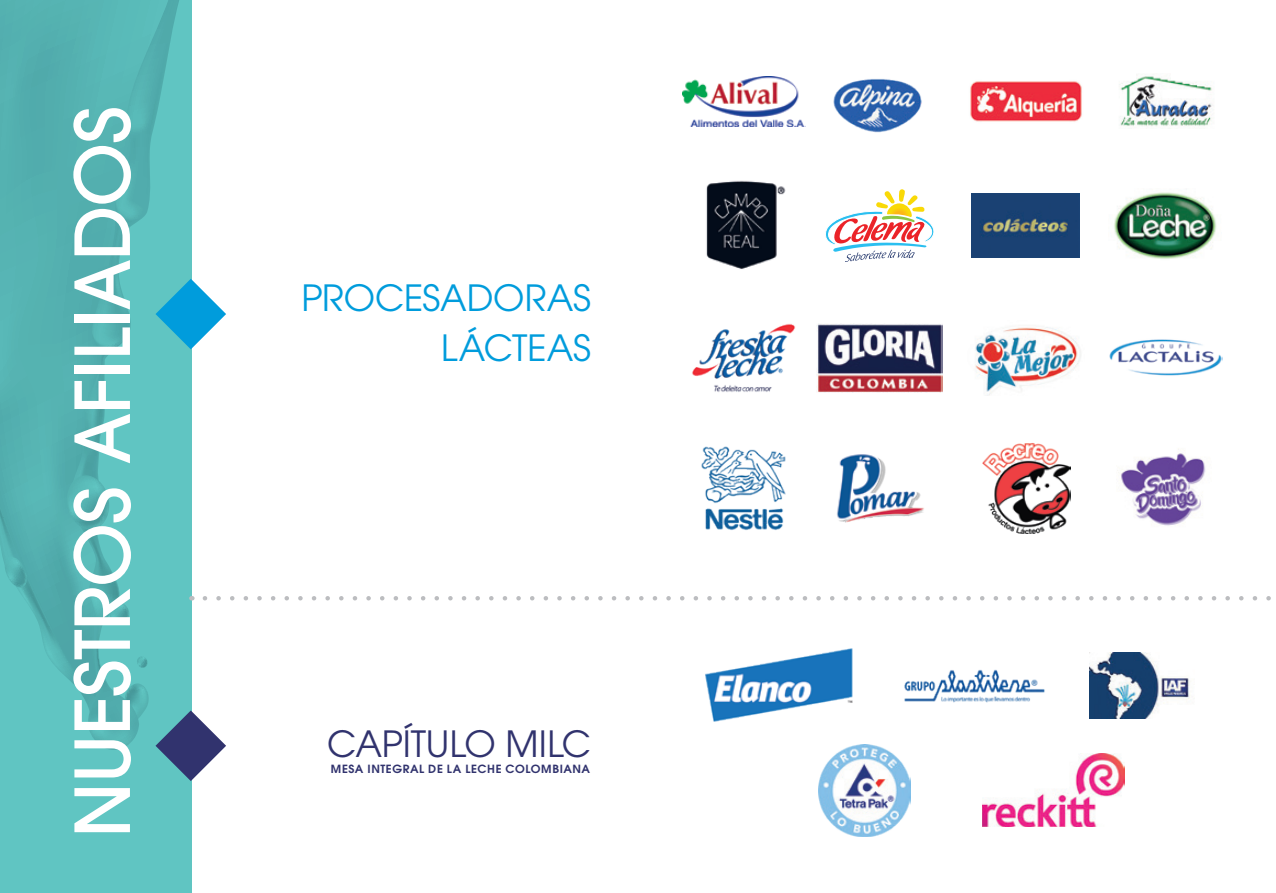
<style>
.page{position:relative;width:1276px;height:893px;background:#fff}
.page>*{position:absolute;margin:0;border:0;box-sizing:border-box;transform-origin:0 0}
.t1{font:500 75px "ITC Avant Garde Pro";letter-spacing:-.01em;color:#fff}
.t2{font:36px/49.5px "ITC Avant Garde Pro";letter-spacing:-.005em;color:#009cdc;text-align:right}
.t3{font:36px "ITC Avant Garde Pro";letter-spacing:-.005em;color:#31336e}
.t4{font:600 11.25px "ITC Avant Garde Pro";letter-spacing:.05em;color:#31336e}
</style>
<div class="page">
<div style="left:0;top:0;width:191px;height:893px;background:#60c5c2"></div>
<svg style="left:0;top:0;width:69px;height:679px"></svg>
<svg style="left:69px;top:0;width:137px;height:750px"></svg>
<svg style="left:67px;top:475px;width:42px;height:55px"></svg>
<svg style="left:109px;top:602px;width:20px;height:22px"></svg>
<svg style="left:137px;top:656px;width:11px;height:12px"></svg>
<svg style="left:5px;top:557px;width:22px;height:31px"></svg>
<img style="left:816px;top:324px;width:127px;height:68px">
<svg style="left:205px;top:596px;width:1066px;height:4px"></svg>
<img style="left:682px;top:76px;width:122px;height:50px">
<svg style="left:155px;top:279px;width:71px;height:70px"></svg>
<svg style="left:155px;top:710px;width:71px;height:71px"></svg>
<img style="left:833px;top:79px;width:89px;height:53px">
<img style="left:970px;top:81px;width:112px;height:41px">
<img style="left:1119px;top:74px;width:93px;height:53px">
<img style="left:972px;top:194px;width:108px;height:64px">
<svg style="left:825px;top:189px;width:109px;height:73px"></svg>
<img style="left:1114px;top:192px;width:103px;height:67px">
<img style="left:837px;top:454px;width:87px;height:69px">
<img style="left:982px;top:443px;width:88px;height:90px">
<img style="left:692px;top:324px;width:104px;height:68px">
<img style="left:975px;top:327px;width:106px;height:68px">
<img style="left:1109px;top:339px;width:113px;height:37px">
<img style="left:706px;top:180px;width:80px;height:89px">
<img style="left:701px;top:446px;width:85px;height:84px">
<img style="left:1117px;top:448px;width:89px;height:78px">
<img style="left:705px;top:648px;width:148px;height:74px">
<img style="left:904px;top:669px;width:141px;height:34px">
<img style="left:1090px;top:652px;width:100px;height:66px">
<img style="left:819px;top:745px;width:92px;height:92px">
<img style="left:982px;top:753px;width:142px;height:73px">
<h1 class="t1" style="left:55px;top:838px;width:733px;rotate:-90deg">NUESTROS AFILIADOS</h1>
<h2 class="t2" style="left:301px;top:273px;width:291px">PROCESADORAS<br>LÁCTEAS</h2>
<h2 class="t3" style="left:327px;top:721px;width:266px">CAPÍTULO MILC</h2>
<p class="t4" style="left:331px;top:762px;width:261px">MESA INTEGRAL DE LA LECHE COLOMBIANA</p>
</div>
